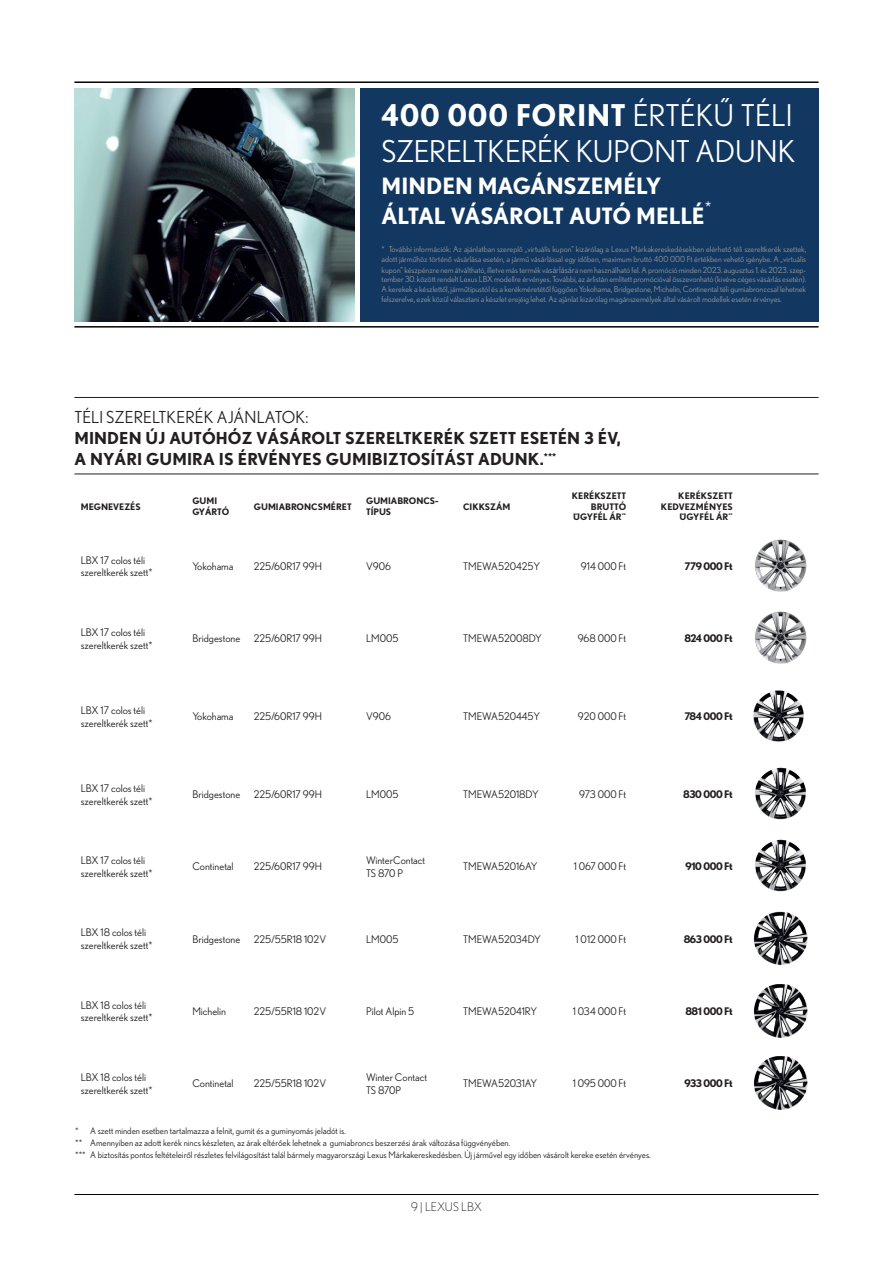
<style>
.page{position:relative;width:893px;height:1263px;background:#fff}
.page>*{position:absolute;margin:0;border:0;box-sizing:border-box;transform-origin:0 0}
.t1{font:30px/36px "Nobel WGL";letter-spacing:-.015em;color:#fff}
.t2{font:700 22.5px "Nobel WGL";letter-spacing:-.005em;color:#fff}
.t3{font:700 16.5px/21px "Nobel WGL";letter-spacing:.005em;color:#231f20}
.Text{font:300 12px "Nobel WGL";color:#231f20}
.t4{font:10.5px "Nobel WGL";color:#231f20}
.t5{font:700 10.5px "Nobel WGL";letter-spacing:-.045em;color:#231f20}
.Text-2{font:9px "Nobel WGL";color:#231f20}
.t6{font:700 9px/10.8px "Nobel WGL";color:#231f20;text-align:right}
.Text-3{font:8.25px/9.9px "Nobel WGL";letter-spacing:-.005em;color:#939598}
.s1{font-weight:700}
.s2{font-size:9px}
.s3{font-weight:400}
</style>
<div class="page">
<hr style="left:74px;top:1194px;width:745px;height:1px;background:#010203">
<img style="left:755px;top:539px;width:52px;height:53px">
<img style="left:755px;top:611px;width:52px;height:53px">
<img style="left:753px;top:690px;width:51px;height:52px">
<img style="left:755px;top:767px;width:51px;height:53px">
<img style="left:755px;top:839px;width:51px;height:53px">
<img style="left:753px;top:912px;width:55px;height:53px">
<img style="left:753px;top:984px;width:55px;height:54px">
<img style="left:753px;top:1056px;width:55px;height:54px">
<hr style="left:74px;top:397px;width:745px;height:1px;background:#231f20">
<hr style="left:74px;top:474px;width:745px;height:1px;background:#231f20">
<div style="left:360px;top:88px;width:459px;height:233px;background:#123760"></div>
<img style="left:74px;top:88px;width:281px;height:233px">
<hr style="left:74px;top:81px;width:745px;height:2px;background:#010203">
<hr style="left:74px;top:326px;width:745px;height:2px;background:#010203">
<p class="t1" style="left:382px;top:97px;width:415px"><span class="s1">400 000 FORINT</span> ÉRTÉKŰ TÉLI<br>SZERELTKERÉK KUPONT ADUNK</p>
<p class="t2" style="left:382px;top:168px;width:281px">MINDEN MAGÁNSZEMÉLY</p>
<p class="t2" style="left:382px;top:198px;width:332px">ÁLTAL VÁSÁROLT AUTÓ MELLÉ <sup>*</sup></p>
<p class="Text-3" style="left:382px;top:244px;width:426px">* További információk: Az ajánlatban szereplő „virtuális kupon” kizárólag a Lexus Márkakereskedésekben elérhető téli szereltkerék szettek, adott járműhöz történő vásárlása esetén, a jármű vásárlással egy időben, maximum bruttó 400 000 Ft értékben vehető igénybe. A „virtuális</p>
<p class="Text-3" style="left:382px;top:264px;width:426px;text-align:justify">kupon” készpénzre nem átváltható, illetve más termék vá<span class="s2">sárlásár</span>a nem használható fel. A promóció minden 2023. augusztus 1. és 2023. szep&shy;tember 30. között rendelt Lexus LBX modellre érvényes. További, az árlistán említett promócióval összevonható (kivéve céges vásárlás esetén).<br>A kerekek a készlettől, járműtípustól és a kerékméretétől függően Yokohama, Bridgestone, Michelin, Continental téli gumiabronccsal lehetnek felszerelve, ezek közül választani a készlet erejéig lehet. Az ajánlat kizárólag magánszemélyek által vásárolt modellek esetén érvényes.</p>
<p class="t3" style="left:74px;top:406px;width:548px"><span class="s3">TÉLI SZERELTKERÉK AJÁNLATOK:<br></span>MINDEN ÚJ AUTÓHÓZ VÁSÁROLT SZERELTKERÉK SZETT ESETÉN 3 ÉV,<br>A NYÁRI GUMIRA IS ÉRVÉNYES GUMIBIZTOSÍTÁST ADUNK.<sup>***</sup></p>
<p class="t6" style="left:81px;top:501px;width:61px">MEGNEVEZÉS</p>
<p class="t4" style="left:81px;top:553px;width:66px">LBX 17 colos téli</p>
<p class="t4" style="left:81px;top:565px;width:73px">szereltkerék szett*</p>
<p class="t4" style="left:81px;top:625px;width:66px">LBX 17 colos téli</p>
<p class="t4" style="left:81px;top:638px;width:73px">szereltkerék szett*</p>
<p class="t4" style="left:81px;top:703px;width:66px">LBX 17 colos téli</p>
<p class="t4" style="left:81px;top:715px;width:73px">szereltkerék szett*</p>
<p class="t4" style="left:81px;top:781px;width:66px">LBX 17 colos téli</p>
<p class="t4" style="left:81px;top:793px;width:73px">szereltkerék szett*</p>
<p class="t4" style="left:81px;top:853px;width:66px">LBX 17 colos téli</p>
<p class="t4" style="left:81px;top:866px;width:73px">szereltkerék szett*</p>
<p class="t4" style="left:81px;top:925px;width:67px">LBX 18 colos téli</p>
<p class="t4" style="left:81px;top:938px;width:73px">szereltkerék szett*</p>
<p class="t4" style="left:81px;top:997px;width:67px">LBX 18 colos téli</p>
<p class="t4" style="left:81px;top:1010px;width:73px">szereltkerék szett*</p>
<p class="t4" style="left:81px;top:1070px;width:67px">LBX 18 colos téli</p>
<p class="t4" style="left:81px;top:1082px;width:73px">szereltkerék szett*</p>
<p class="t6" style="left:192px;top:495px;width:26px">GUMI</p>
<p class="t6" style="left:192px;top:506px;width:38px">GYÁRTÓ</p>
<p class="t6" style="left:254px;top:501px;width:99px">GUMIABRONCSMÉRET</p>
<p class="t6" style="left:366px;top:495px;width:74px;text-align:left">GUMIABRONCS-<br>TÍPUS</p>
<p class="t6" style="left:463px;top:501px;width:49px">CIKKSZÁM</p>
<p class="t6" style="left:572px;top:490px;width:56px">KERÉKSZETT<br>BRUTTÓ<br>ÜGYFÉL ÁR<sup>**</sup></p>
<p class="t6" style="left:661px;top:490px;width:73px">KERÉKSZETT<br>KEDVEZMÉNYES<br>ÜGYFÉL ÁR<sup>**</sup></p>
<p class="t4" style="left:192px;top:559px;width:42px">Yokohama</p>
<p class="t4" style="left:254px;top:559px;width:70px">225/60R17 99H</p>
<p class="t4" style="left:366px;top:559px;width:26px">V906</p>
<p class="t4" style="left:463px;top:559px;width:79px">TMEWA520425Y</p>
<p class="t4" style="left:581px;top:559px;width:47px">914 000 Ft</p>
<p class="t5" style="left:684px;top:558px;width:50px">779 000 Ft</p>
<p class="t4" style="left:192px;top:631px;width:49px">Bridgestone</p>
<p class="t4" style="left:254px;top:631px;width:70px">225/60R17 99H</p>
<p class="t4" style="left:366px;top:631px;width:34px">LM005</p>
<p class="t4" style="left:463px;top:631px;width:80px">TMEWA52008DY</p>
<p class="t4" style="left:578px;top:631px;width:50px">968 000 Ft</p>
<p class="t5" style="left:684px;top:631px;width:50px">824 000 Ft</p>
<p class="t4" style="left:192px;top:709px;width:42px">Yokohama</p>
<p class="t4" style="left:254px;top:709px;width:70px">225/60R17 99H</p>
<p class="t4" style="left:366px;top:709px;width:26px">V906</p>
<p class="t4" style="left:463px;top:709px;width:79px">TMEWA520445Y</p>
<p class="t4" style="left:578px;top:709px;width:50px">920 000 Ft</p>
<p class="t5" style="left:684px;top:708px;width:50px">784 000 Ft</p>
<p class="t4" style="left:192px;top:787px;width:49px">Bridgestone</p>
<p class="t4" style="left:254px;top:787px;width:70px">225/60R17 99H</p>
<p class="t4" style="left:366px;top:787px;width:34px">LM005</p>
<p class="t4" style="left:463px;top:787px;width:77px">TMEWA52018DY</p>
<p class="t4" style="left:579px;top:787px;width:48px">973 000 Ft</p>
<p class="t5" style="left:683px;top:786px;width:51px">830 000 Ft</p>
<p class="t4" style="left:192px;top:859px;width:43px">Continetal</p>
<p class="t4" style="left:254px;top:859px;width:70px">225/60R17 99H</p>
<p class="t4" style="left:366px;top:853px;width:61px">WinterContact</p>
<p class="t4" style="left:366px;top:866px;width:38px">TS 870 P</p>
<p class="t4" style="left:463px;top:859px;width:76px">TMEWA52016AY</p>
<p class="t4" style="left:574px;top:859px;width:54px">1 067 000 Ft</p>
<p class="t5" style="left:685px;top:859px;width:49px">910 000 Ft</p>
<p class="t4" style="left:192px;top:932px;width:49px">Bridgestone</p>
<p class="t4" style="left:254px;top:932px;width:74px">225/55R18 102V</p>
<p class="t4" style="left:366px;top:932px;width:34px">LM005</p>
<p class="t4" style="left:463px;top:932px;width:79px">TMEWA52034DY</p>
<p class="t4" style="left:576px;top:932px;width:52px">1 012 000 Ft</p>
<p class="t5" style="left:684px;top:931px;width:51px">863 000 Ft</p>
<p class="t4" style="left:192px;top:1004px;width:35px">Michelin</p>
<p class="t4" style="left:254px;top:1004px;width:74px">225/55R18 102V</p>
<p class="t4" style="left:366px;top:1004px;width:50px">Pilot Alpin 5</p>
<p class="t4" style="left:463px;top:1004px;width:75px">TMEWA52041RY</p>
<p class="t4" style="left:573px;top:1004px;width:55px">1 034 000 Ft</p>
<p class="t5" style="left:685px;top:1003px;width:49px">881 000 Ft</p>
<p class="t4" style="left:192px;top:1076px;width:43px">Continetal</p>
<p class="t4" style="left:254px;top:1076px;width:74px">225/55R18 102V</p>
<p class="t4" style="left:366px;top:1070px;width:63px">Winter Contact</p>
<p class="t4" style="left:366px;top:1082px;width:37px">TS 870P</p>
<p class="t4" style="left:463px;top:1076px;width:76px">TMEWA52031AY</p>
<p class="t4" style="left:573px;top:1076px;width:55px">1 095 000 Ft</p>
<p class="t5" style="left:685px;top:1075px;width:50px">933 000 Ft</p>
<p class="Text-2" style="left:75px;top:1124px;width:272px">* A szett minden esetben tartalmazza a felnit, gumit és a guminyomás jeladót is.</p>
<p class="Text-2" style="left:75px;top:1136px;width:437px">** Amennyiben az adott kerék nincs készleten, az árak eltérőek lehetnek a gumiabroncs beszerzési árak változása függvényében.</p>
<p class="Text-2" style="left:75px;top:1148px;width:577px">*** A biztosítás pontos feltételeiről részletes felvilágosítást talál bármely magyarországi Lexus Márkakereskedésben. Új járművel egy időben vásárolt kereke esetén érvényes.</p>
<p class="Text" style="left:411px;top:1198px;width:72px">9 | LEXUS LBX</p>
</div>
